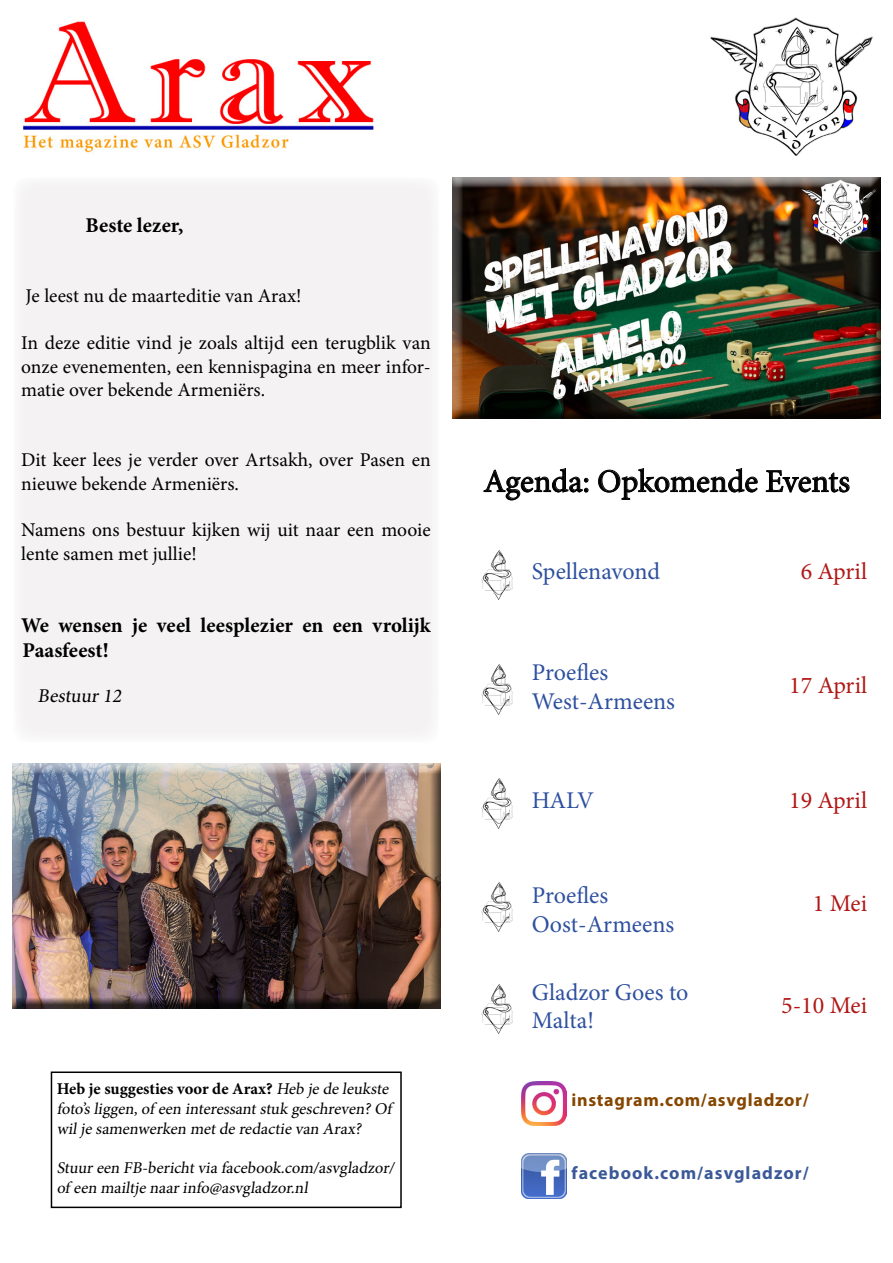
<style>
.page{position:relative;width:893px;height:1263px;background:#fff}
.page>*{position:absolute;margin:0;border:0;box-sizing:border-box;transform-origin:0 0}
.t1{font:32.25px "Minion Pro";letter-spacing:-.005em;color:#000}
.t2{font:24px/28.8px "Minion Pro";color:#2e509f}
.t3{font:24px "Minion Pro";color:#af1917}
.t4{font:700 21px/25.2px "Minion Pro";color:#000}
.t5{font:19.5px/23.4px "Minion Pro";color:#000}
.t6{font:700 18px "Myriad Pro";letter-spacing:.04em;color:#854600}
.t7{font:700 18px "Myriad Pro";letter-spacing:.06em;color:#3b5998}
.t8{font:16.5px/19.8px "Minion Pro";color:#000;text-align:justify}
.s1{font-weight:700}
</style>
<div class="page">
<div style="left:13px;top:177px;width:427px;height:566px;background:#f4f2f2;border-radius:15px"></div>
<div style="left:12px;top:176px;width:428px;height:568px;border:2px solid #fff;border-radius:15px"></div>
<img style="left:710px;top:17px;width:163px;height:139px">
<svg style="left:483px;top:468px;width:105px;height:33px"></svg>
<svg style="left:598px;top:468px;width:160px;height:32px"></svg>
<svg style="left:765px;top:470px;width:85px;height:23px"></svg>
<img style="left:481px;top:550px;width:32px;height:50px">
<div style="left:51px;top:1071px;width:351px;height:137px;border:2px solid #000"></div>
<div style="left:6px;top:756px;width:446px;height:253px;background:#000;opacity:.75"></div>
<img style="left:521px;top:1081px;width:45px;height:45px">
<img style="left:481px;top:664px;width:32px;height:51px">
<img style="left:481px;top:778px;width:32px;height:51px">
<img style="left:481px;top:882px;width:32px;height:50px">
<img style="left:521px;top:1154px;width:45px;height:44px">
<img style="left:23px;top:21px;width:351px;height:132px">
<div style="left:447px;top:170px;width:445px;height:250px;background:#000;opacity:.75"></div>
<img style="left:481px;top:984px;width:32px;height:50px">
<p class="t4" style="left:86px;top:213px;width:99px">Beste lezer,</p>
<p class="t5" style="left:26px;top:285px;width:277px">Je leest nu de maarteditie van Arax!</p>
<p class="t5" style="left:21px;top:331px;width:411px;text-align:justify">In deze editie vind je zoals altijd een terugblik van onze evenementen, een kennispagina en meer infor&shy;matie over bekende Armeniërs.</p>
<p class="t5" style="left:21px;top:448px;width:411px">Dit keer lees je verder over Artsakh, over Pasen en nieuwe bekende Armeniërs.</p>
<p class="t5" style="left:21px;top:519px;width:411px">Namens ons bestuur kijken wij uit naar een mooie lente samen met jullie!</p>
<p class="t4" style="left:21px;top:612px;width:411px">We wensen je veel leesplezier en een vrolijk<br>Paasfeest!</p>
<p class="t5" style="left:38px;top:684px;width:89px">Bestuur 12</p>
<p class="t8" style="left:57px;top:1079px;width:336px"><span class="s1">Heb je suggesties voor de Arax?</span> Heb je de leukste foto’s liggen,of een interessantstuk geschreven? Of wilj e samenwerken metde redactie van Arax?</p>
<p class="t8" style="left:57px;top:1158px;width:342px">Stuur een FB-berichtvia facebook.com/asvgladzor/ of een mailtj e naar info@asvgladzor.nl</p>
<h1 class="t1" style="left:483px;top:460px;width:368px">Agenda: Opkomende Events</h1>
<p class="t2" style="left:532px;top:557px;width:130px">Spellenavond</p>
<p class="t3" style="left:801px;top:555px;width:68px">6 April</p>
<p class="t2" style="left:532px;top:658px;width:145px">Proefles<br>West-Armeens</p>
<p class="t2" style="left:532px;top:785px;width:63px">HALV</p>
<p class="t2" style="left:532px;top:881px;width:144px">Proefles<br>Oost-Armeens</p>
<p class="t2" style="left:532px;top:978px;width:158px">Gladzor Goes to<br>Malta!</p>
<p class="t3" style="left:789px;top:669px;width:80px">17 April</p>
<p class="t3" style="left:789px;top:784px;width:80px">19 April</p>
<p class="t3" style="left:813px;top:887px;width:56px">1 Mei</p>
<p class="t3" style="left:781px;top:989px;width:87px">5-10 Mei</p>
<p class="t6" style="left:571px;top:1088px;width:239px">instagram.com/asvgladzor/</p>
<p class="t7" style="left:571px;top:1161px;width:239px">facebook.com/asvgladzor/</p>
</div>
